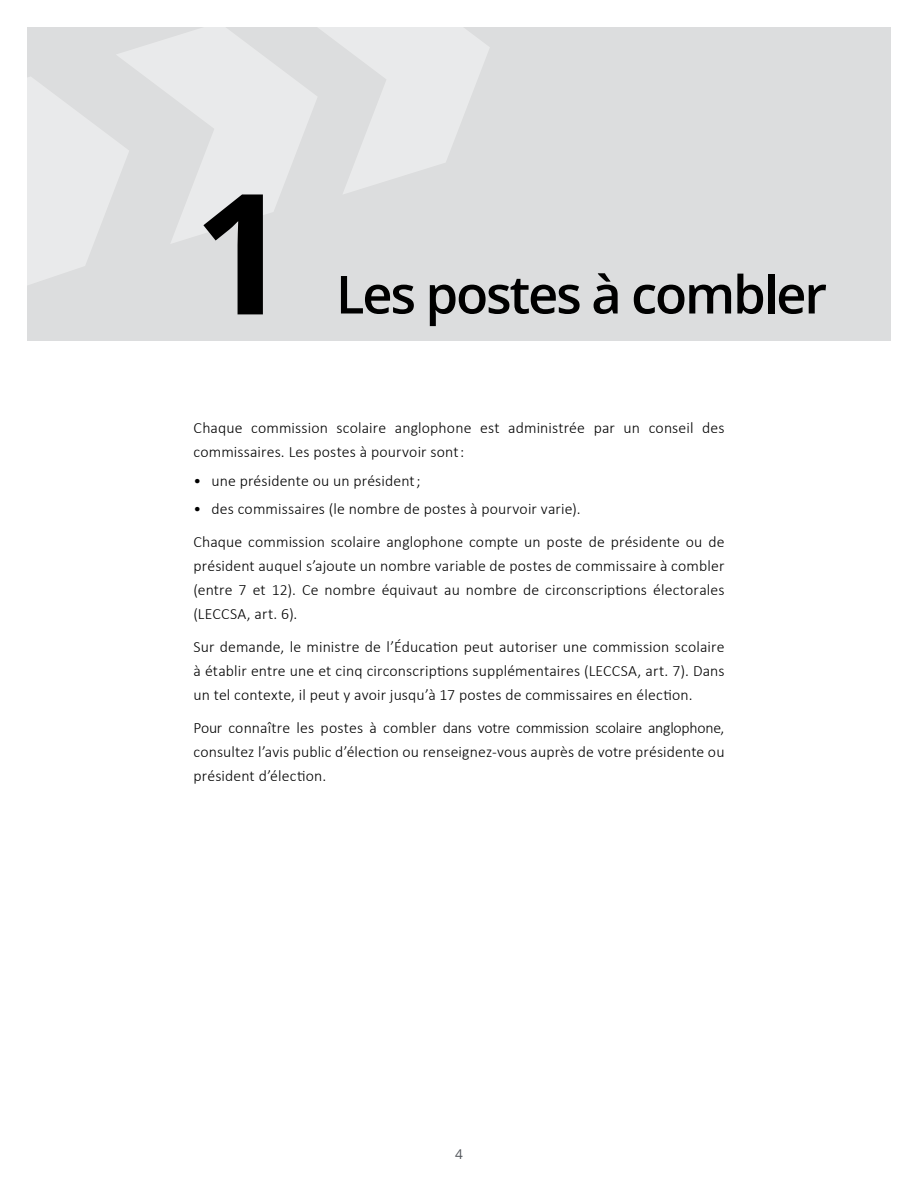
<style>
.page{position:relative;width:918px;height:1188px;background:#fff}
.page>*{position:absolute;margin:0;border:0;box-sizing:border-box;transform-origin:0 0}
.t1{font:700 168px "Open Sans";color:#000}
.t2{font:600 52.5px "Open Sans";letter-spacing:-.04em;color:#000}
.t3{font:300 15.75px/24px "Calibri";letter-spacing:.01em;color:#000;text-align:justify}
.t4{font:13.5px "Open Sans";color:#52555b}
</style>
<div class="page">
<div style="left:27px;top:27px;width:864px;height:313px;background:#dcddde"></div>
<svg style="left:117px;top:27px;width:171px;height:216px;fill:#e9eaeb"></svg>
<svg style="left:288px;top:27px;width:201px;height:167px"></svg>
<svg style="left:27px;top:76px;width:102px;height:209px"></svg>
<h1 class="t1" style="left:194px;top:135px;width:97px">1</h1>
<h2 class="t2" style="left:336px;top:258px;width:493px">Les postes à combler</h2>
<p class="t3" style="left:194px;top:416px;width:533px">Chaque commission scolaire anglophone est administrée par un conseil des commissaires. Les postes à pourvoir sont :</p>
<p class="t3" style="left:194px;top:468px;width:229px">• une présidente ou un président ;</p>
<p class="t3" style="left:194px;top:492px;width:532px;line-height:33px">• des commissaires (le nombre de postes à pourvoir varie).<br>Chaque commission scolaire anglophone compte un poste de présidente ou de</p>
<p class="t3" style="left:194px;top:554px;width:533px">président auquel s’ajoute un nombre variable de postes de commissaire à combler (entre 7 et 12). Ce nombre équivaut au nombre de circonscriptions électorales (LECCSA, art. 6).</p>
<p class="t3" style="left:194px;top:635px;width:533px">Sur demande, le ministre de l’Éducation peut autoriser une commission scolaire à établir entre une et cinq circonscriptions supplémentaires (LECCSA, art. 7). Dans un tel contexte, il peut y avoir jusqu’à 17 postes de commissaires en élection.</p>
<p class="t3" style="left:194px;top:716px;width:533px">Pour connaître les postes à combler dans votre commission scolaire anglophone, consultez l’avis public d’élection ou renseignez-vous auprès de votre présidente ou président d’élection.</p>
<p class="t4" style="left:455px;top:1145px;width:9px">4</p>
</div>
